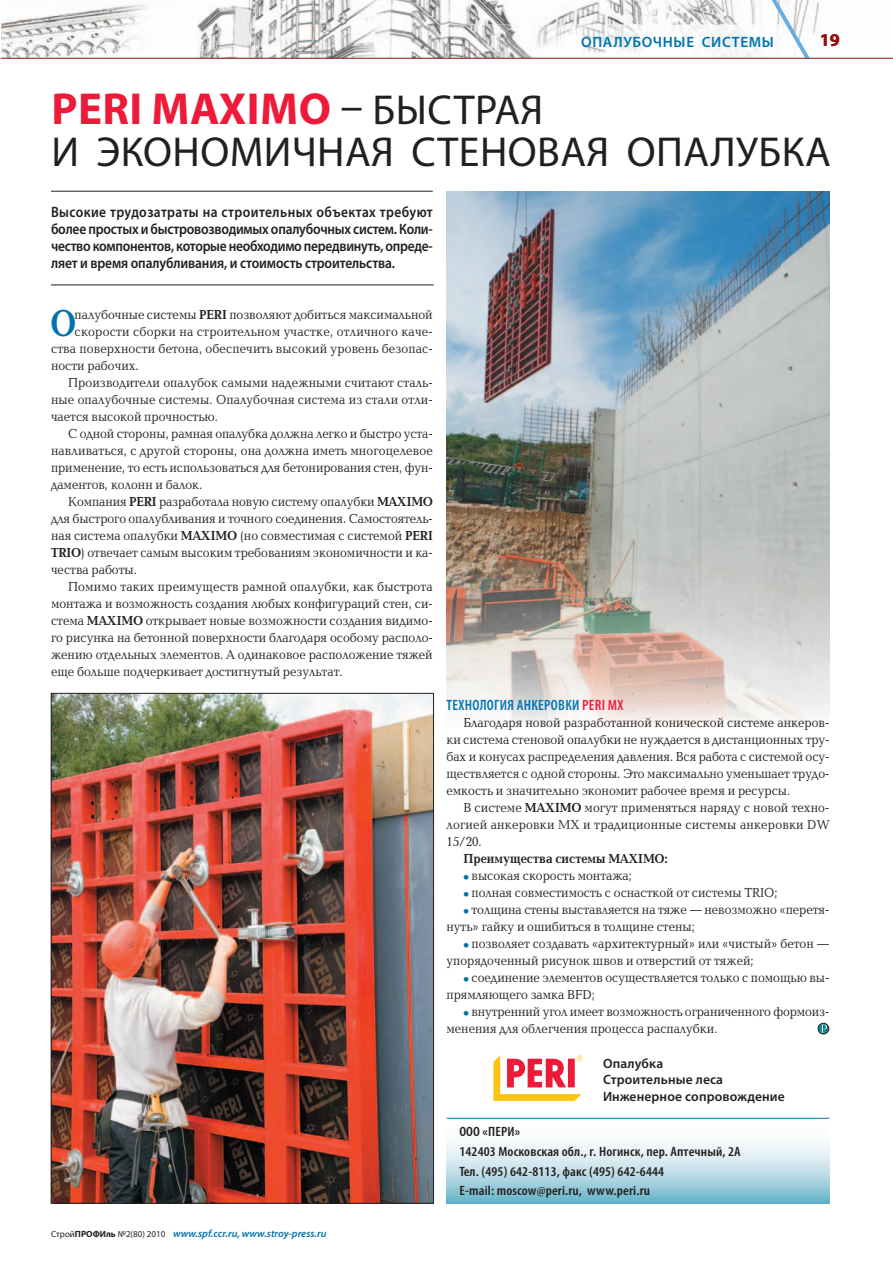
<style>
.page{position:relative;width:893px;height:1263px;background:#fff}
.page>*{position:absolute;margin:0;border:0;box-sizing:border-box;transform-origin:0 0}
.t1{font:700 45px "Myriad Pro";letter-spacing:.01em;color:#ed1a3a}
.t2{font:42px "Myriad Pro";letter-spacing:.01em;color:#231f20}
.t3{font:700 38.85px "Baltica C";color:#0073ae;scale:.8 1}
.t4{font:700 18px "Myriad Pro";color:#941114}
.t5{font:600 15px/17px "Myriad Pro";letter-spacing:-.01em;color:#231f20;text-align:justify;scale:.9 1}
.t6{font:600 condensed 15px "Myriad Pro";letter-spacing:.02em;color:#0073ae}
.t7{font:600 15px "Myriad Pro";letter-spacing:.045em;color:#0073ae}
.t8{font:13.5px/17px "Baltica C";color:#231f20;scale:.9 1}
.t9{font:600 condensed 13.5px/19.5px "Myriad Pro";letter-spacing:.01em;color:#231f20;scale:1.08 1}
.t10{font:13.5px "Baltica C";letter-spacing:.02em;color:#231f20;scale:.9 1}
.t11{font:600 13.5px/16.2px "Myriad Pro";letter-spacing:.01em;color:#231f20}
.t12{font:700 13.5px "Baltica C";color:#231f20;scale:.9 1}
.t13{font:italic 600 10.5px "Myriad Pro";color:#0073ae}
.s1{font-weight:400;color:#231f20}
.s2{font-weight:400;font-size:42px;color:#231f20}
.s3{font-weight:700}
.s4{font-weight:400;font-style:normal;font-size:9px;color:#231f20}
.s5{font-weight:700;font-style:normal;font-size:9px;color:#231f20}
.s6{color:#ed1a3a}
.s7{font-family:"Free Set C";font-weight:700;color:#0073ae}
</style>
<div class="page">
<img style="left:1px;top:0;width:892px;height:58px">
<img style="left:455px;top:25px;width:307px;height:33px">
<svg style="left:762px;top:0;width:48px;height:58px"></svg>
<hr style="left:1px;top:58px;width:892px;height:1px;background:#941114">
<hr style="left:51px;top:191px;width:382px;height:1px;background:#231f20">
<svg style="left:447px;top:1142px;width:382px;height:61px;background:#b8dbe5"></svg>
<hr style="left:447px;top:1118px;width:382px;height:1px;background:#0073ae">
<img style="left:447px;top:191px;width:382px;height:534px">
<div style="left:818px;top:1023px;width:11px;height:11px;background:#008f9e;border-radius:50%"></div>
<div style="left:818px;top:1023px;width:11px;height:11px;border:1px solid #231f20;border-radius:50%"></div>
<svg style="left:821px;top:1025px;width:6px;height:8px"></svg>
<hr style="left:51px;top:285px;width:383px;height:1px;background:#231f20">
<img style="left:53px;top:695px;width:379px;height:506px">
<svg style="left:493px;top:1055px;width:91px;height:46px"></svg>
<p class="t7" style="left:581px;top:36px;width:194px">ОПАЛУБОЧНЫЕ СИСТЕМЫ</p>
<h3 class="t4" style="left:820px;top:34px;width:21px">19</h3>
<h1 class="t1" style="left:51px;top:92px;width:493px">PERI MAXIMO <span class="s1">–</span> <span class="s2">БЫСТРАЯ</span></h1>
<h2 class="t2" style="left:51px;top:136px;width:781px">И ЭКОНОМИЧНАЯ СТЕНОВАЯ ОПАЛУБКА</h2>
<p class="t5" style="left:51px;top:205px;width:426px">Высокие трудозатраты на строительных объектах требуют более простых и быстровозводимых опалубочных систем. Коли&shy;чество компонентов, которые необходимо передвинуть, опреде&shy;ляет и время опалубливания, и стоимость строительства.</p>
<h3 class="t3" style="left:51px;top:309px;width:32px">О</h3>
<p class="t8" style="left:75px;top:307px;width:399px">палубочные системы <span class="s3">PERI</span> позволяют добиться максимальной</p>
<p class="t10" style="left:75px;top:327px;width:399px">скорости сборки на строительном участке, отличного каче-</p>
<p class="t8" style="left:51px;top:341px;width:426px">ства поверхности бетона, обеспечить высокий уровень безопас-</p>
<p class="t8" style="left:51px;top:358px;width:99px">ности рабочих.</p>
<p class="t8" style="left:68px;top:375px;width:407px">Производители опалубок самыми надежными считают сталь-</p>
<p class="t8" style="left:51px;top:392px;width:426px">ные опалубочные системы. Опалубочная система из стали отли-</p>
<p class="t8" style="left:51px;top:409px;width:187px">чается высокой прочностью.</p>
<p class="t8" style="left:68px;top:426px;width:407px">С одной стороны, рамная опалубка должна легко и быстро уста-</p>
<p class="t8" style="left:51px;top:443px;width:426px">навливаться, с другой стороны, она должна иметь многоцелевое</p>
<p class="t8" style="left:51px;top:460px;width:426px">применение, то есть использоваться для бетонирования стен, фун-</p>
<p class="t8" style="left:51px;top:477px;width:170px">даментов, колонн и балок.</p>
<p class="t8" style="left:68px;top:494px;width:407px">Компания <span class="s3">PERI</span> разработала новую систему опалубки <span class="s3">MAXIMO</span></p>
<p class="t8" style="left:51px;top:511px;width:426px">для быстрого опалубливания и точного соединения. Самостоятель-</p>
<p class="t8" style="left:51px;top:528px;width:426px">ная система опалубки <span class="s3">MAXIMO</span> (но совместимая с системой <span class="s3">PERI</span></p>
<p class="t8" style="left:51px;top:545px;width:426px"><span class="s3">TRIO</span>) отвечает самым высоким требованиям экономичности и ка-</p>
<p class="t8" style="left:51px;top:563px;width:97px">чества работы.</p>
<p class="t8" style="left:68px;top:580px;width:407px">Помимо таких преимуществ рамной опалубки, как быстрота</p>
<p class="t8" style="left:51px;top:597px;width:426px">монтажа и возможность создания любых конфигураций стен, си-</p>
<p class="t8" style="left:51px;top:614px;width:426px">стема <span class="s3">MAXIMO</span> открывает новые возможности создания видимо-</p>
<p class="t8" style="left:51px;top:631px;width:426px">го рисунка на бетонной поверхности благодаря особому располо-</p>
<p class="t8" style="left:51px;top:648px;width:426px">жению отдельных элементов. А одинаковое расположение тяжей</p>
<p class="t8" style="left:51px;top:665px;width:326px">еще больше подчеркивает достигнутый результат.</p>
<p class="t13" style="left:51px;top:1230px;width:277px"><span class="s4">Cтрой</span><span class="s5">ПРОФИль</span> <span class="s4">№2(80) 2010</span> www.spf.ccr.ru, www.stroy-press.ru</p>
<p class="t6" style="left:447px;top:700px;width:178px">ТЕХНОЛОГИЯ АНКЕРОВКИ <span class="s6">PERI MX</span></p>
<p class="t8" style="left:446px;top:716px;width:427px;text-align:justify;text-indent:17px">Благодаря новой разработанной конической системе анкеров&shy;ки система стеновой опалубки не нуждается в дистанционных тру&shy;бах и конусах распределения давления. Вся работа с системой осу&shy;ществляется с одной стороны. Это максимально уменьшает трудо&shy;емкость и значительно экономит рабочее время и ресурсы.</p>
<p class="t8" style="left:446px;top:801px;width:427px;text-align:justify;text-indent:17px">В системе <span class="s3">MAXIMO</span> могут применяться наряду с новой техно&shy;логией анкеровки MX и традиционные системы анкеровки DW 15/20.</p>
<p class="t12" style="left:463px;top:854px;width:228px">Преимущества системы MAXIMO:</p>
<p class="t8" style="left:463px;top:869px;width:189px"><span class="s7">•</span> высокая скорость монтажа;</p>
<p class="t8" style="left:463px;top:886px;width:351px"><span class="s7">•</span> полная совместимость с оснасткой от системы TRIO;</p>
<p class="t8" style="left:446px;top:903px;width:427px;text-indent:17px"><span class="s7">•</span> толщина стены выставляется на тяже — невозможно «перетя&shy;нуть» гайку и ошибиться в толщине стены;</p>
<p class="t8" style="left:446px;top:937px;width:427px;text-indent:17px"><span class="s7">•</span> позволяет создавать «архитектурный» или «чистый» бетон — упорядоченный рисунок швов и отверстий от тяжей;</p>
<p class="t8" style="left:446px;top:971px;width:427px;text-indent:17px"><span class="s7">•</span> соединение элементов осуществляется только с помощью вы&shy;прямляющего замка BFD;</p>
<p class="t8" style="left:446px;top:1005px;width:427px;text-indent:17px"><span class="s7">•</span> внутренний угол имеет возможность ограниченного формоиз&shy;менения для облегчения процесса распалубки.</p>
<p class="t11" style="left:603px;top:1057px;width:183px">Опалубка<br>Строительные леса<br>Инженерное сопровождение</p>
<p class="t9" style="left:459px;top:1123px;width:262px">ООО «ПЕРИ»<br>142403 Mocкoвcкaя oбл., г. Hoгинcк, пep. Aптeчный, 2A Тел. (495) 642-8113, факс (495) 642-6444<br>E-mail: moscow@peri.ru, www.peri.ru</p>
</div>
